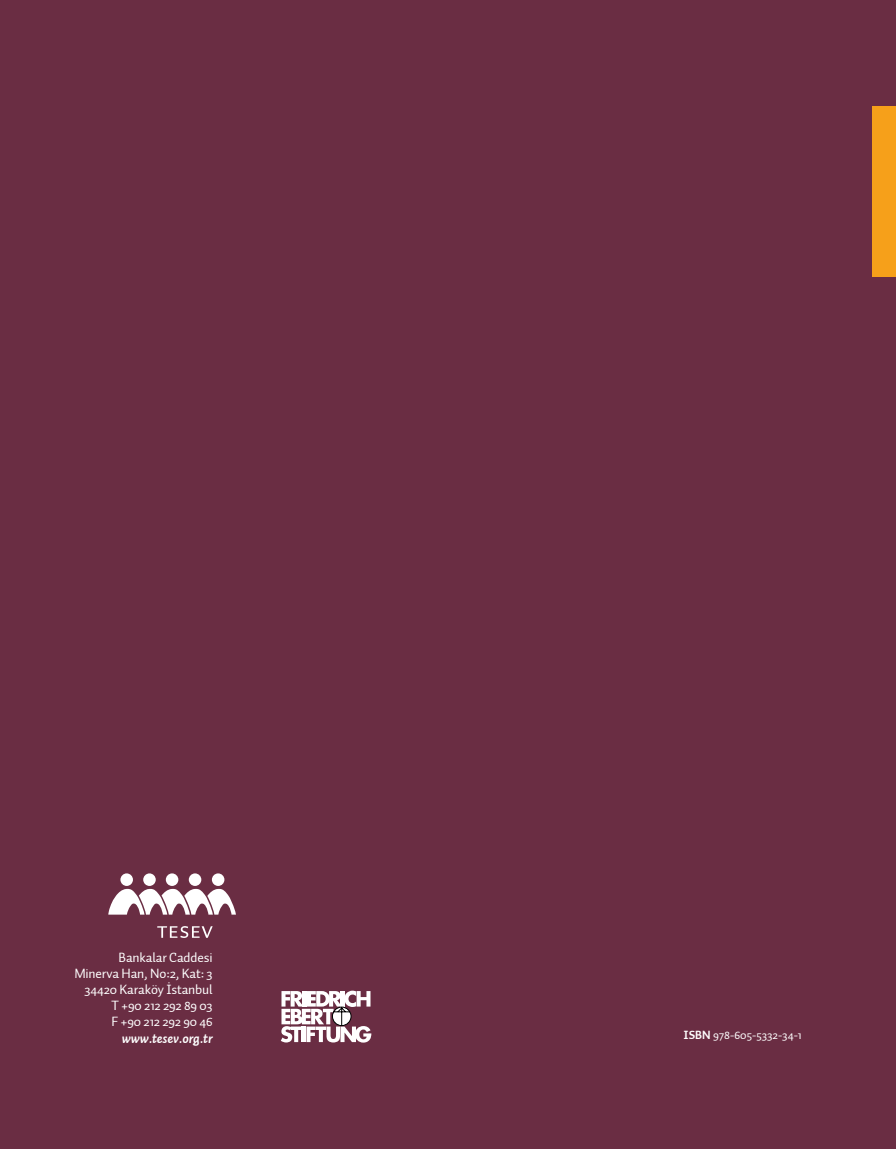
<style>
.page{position:relative;width:896px;height:1149px;background:#fff}
.page>*{position:absolute;margin:0;border:0;box-sizing:border-box;transform-origin:0 0}
.t1{font:13.5px/16.2px "Auto 2 TR Regular";letter-spacing:-.01em;color:#fff;text-align:right}
.t2{font:italic 13.5px "Auto 2 TR Bold";letter-spacing:-.01em;color:#fff}
.t3{font:12px "Auto 2 TR Regular";color:#fff}
.s1{font-family:"Auto 2 TR Bold"}
</style>
<div class="page">
<div style="left:0;top:0;width:895px;height:1148px;background:#6a2d43"></div>
<div style="left:872px;top:106px;width:23px;height:170px;background:#f6a01a"></div>
<svg style="left:157px;top:926px;width:56px;height:11px"></svg>
<svg style="left:108px;top:873px;width:128px;height:41px"></svg>
<svg style="left:281px;top:990px;width:90px;height:52px"></svg>
<p class="t1" style="left:74px;top:948px;width:140px">Bankalar Caddesi<br>Minerva Han, No:2, Kat: 3<br>34420 Karaköy ‹stanbul<br>T +90 212 292 89 03<br>F +90 212 292 90 46</p>
<p class="t2" style="left:122px;top:1028px;width:92px">www.tesev.org.tr</p>
<p class="t3" style="left:683px;top:1027px;width:120px"><span class="s1">ISBN</span> 978-605-5332-34-1</p>
</div>
